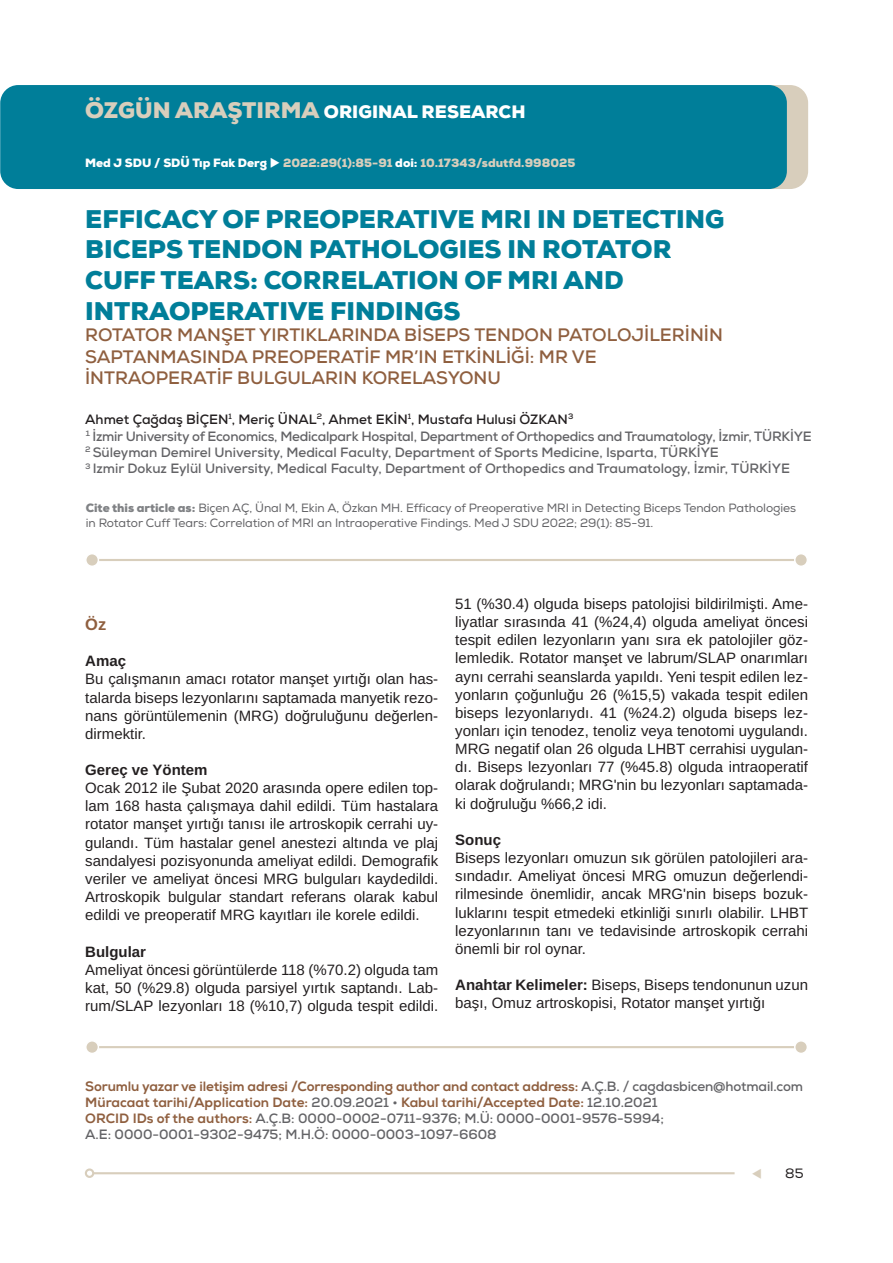
<style>
.page{position:relative;width:893px;height:1263px;background:#fff}
.page>*{position:absolute;margin:0;border:0;box-sizing:border-box;transform-origin:0 0}
.t1{font:900 25.5px/30.6px "Nexa";color:#007e99}
.t2{font:700 18px/21.6px "Nexa";color:#8f5f3f}
.t3{font:900 18px "Nexa";color:#fff}
.t4{font:700 16.5px "Arimo";color:#8f5f3f}
.t5{font:15px/18.1px "Arimo";color:#231f20;text-align:justify}
.t6{font:700 15px "Arimo";color:#231f20}
.t7{font:700 13.5px/16.2px "Nexa";color:#636366}
.t8{font:13.5px "Nexa";color:#231f20}
.t9{font:12px/14.4px "Nexa";letter-spacing:-.005em;color:#636366}
.t10{font:900 12px "Nexa";color:#d8cebc}
.s1{font-size:22.5px;color:#d8cebc}
.s2{color:#fff}
.s3{color:#231f20}
.s4{font-weight:900;color:#808285}
.s5{font-weight:700}
.s6{font-weight:800;color:#8f5f3f}
.s7{color:#d8cebc}
</style>
<div class="page">
<hr style="left:93px;top:1172px;width:642px;height:2px;background:#d8cebc">
<div style="left:85px;top:1168px;width:9px;height:10px;border:2px solid #d8cebc;border-radius:50%"></div>
<div style="left:16px;top:85px;width:792px;height:104px;background:#d8cebc;border-radius:18px"></div>
<div style="left:0;top:85px;width:787px;height:104px;background:#007e99;border-radius:18px"></div>
<hr style="left:90px;top:559px;width:715px;height:2px;background:#d8cebc">
<div style="left:86px;top:554px;width:12px;height:12px;background:#d8cebc;border-radius:50%"></div>
<div style="left:85px;top:553px;width:14px;height:14px;border:2px solid #fff;border-radius:50%"></div>
<div style="left:795px;top:554px;width:12px;height:12px;background:#d8cebc;border-radius:50%"></div>
<div style="left:794px;top:553px;width:14px;height:14px;border:2px solid #fff;border-radius:50%"></div>
<hr style="left:90px;top:1046px;width:715px;height:2px;background:#d8cebc">
<div style="left:86px;top:1041px;width:12px;height:12px;background:#d8cebc;border-radius:50%"></div>
<div style="left:85px;top:1040px;width:14px;height:14px;border:2px solid #fff;border-radius:50%"></div>
<div style="left:795px;top:1041px;width:12px;height:12px;background:#d8cebc;border-radius:50%"></div>
<div style="left:794px;top:1040px;width:14px;height:14px;border:2px solid #fff;border-radius:50%"></div>
<p class="t3" style="left:85px;top:100px;width:442px"><span class="s1">ÖZGÜN ARAŞTIRMA</span> ORIGINAL RESEARCH</p>
<p class="t10" style="left:85px;top:155px;width:492px"><span class="s2">Med J SDU / SDÜ Tıp Fak Derg</span> <span class="s2">◆</span> 2022:29(1):85-91 <span class="s2">doi:</span> 10.17343/sdutfd.998025</p>
<h1 class="t1" style="left:85px;top:204px;width:641px">EFFICACY OF PREOPERATIVE MRI IN DETECTING BICEPS TENDON PATHOLOGIES IN ROTATOR CUFF TEARS: CORRELATION OF MRI AND INTRAOPERATIVE FINDINGS</h1>
<p class="t2" style="left:85px;top:324px;width:639px">ROTATOR MANŞET YIRTIKLARINDA BİSEPS TENDON PATOLOJİLERİNİN<br>SAPTANMASINDA PREOPERATİF MR’IN ETKİNLİĞİ: MR VE<br>İNTRAOPERATİF BULGULARIN KORELASYONU</p>
<p class="t7" style="left:85px;top:411px;width:728px"><span class="s3">Ahmet Çağdaş BİÇEN</span><sup>1</sup><span class="s3">, Meriç ÜNAL</span><sup>2</sup><span class="s3">, Ahmet EKİN</span><sup>1</sup><span class="s3">, Mustafa Hulusi ÖZKAN</span><sup>3<br></sup><sup>1</sup> İzmir University of Economics, Medicalpark Hospital, Department of Orthopedics and Traumatology, İzmir, TÜRKİYE <sup>2</sup> Süleyman Demirel University, Medical Faculty, Department of Sports Medicine, Isparta, TÜRKİYE<br><sup>3</sup> Izmir Dokuz Eylül University, Medical Faculty, Department of Orthopedics and Traumatology, İzmir, TÜRKİYE</p>
<p class="t9" style="left:86px;top:501px;width:712px"><span class="s4">Cite this article as:</span> Biçen AÇ, Ünal M, Ekin A, Özkan MH. Efficacy of Preoperative MRI in Detecting Biceps Tendon Pathologies in Rotator Cuff Tears: Correlation of MRI an Intraoperative Findings. Med J SDU 2022; 29(1): 85-91.</p>
<p class="t4" style="left:85px;top:613px;width:23px">Öz</p>
<p class="t6" style="left:85px;top:651px;width:42px">Amaç</p>
<p class="t5" style="left:85px;top:670px;width:354px">Bu çalışmanın amacı rotator manşet yırtığı olan has&shy;talarda biseps lezyonlarını saptamada manyetik rezo&shy;nans görüntülemenin (MRG) doğruluğunu değerlen&shy;dirmektir.</p>
<p class="t6" style="left:85px;top:759px;width:124px">Gereç ve Yöntem</p>
<p class="t5" style="left:85px;top:779px;width:354px">Ocak 2012 ile Şubat 2020 arasında opere edilen top&shy;lam 168 hasta çalışmaya dahil edildi. Tüm hastalara rotator manşet yırtığı tanısı ile artroskopik cerrahi uy&shy;gulandı. Tüm hastalar genel anestezi altında ve plaj sandalyesi pozisyonunda ameliyat edildi. Demografik veriler ve ameliyat öncesi MRG bulguları kaydedildi.<br>Artroskopik bulgular standart referans olarak kabul edildi ve preoperatif MRG kayıtları ile korele edildi.</p>
<p class="t6" style="left:85px;top:941px;width:62px">Bulgular</p>
<p class="t5" style="left:85px;top:961px;width:354px">Ameliyat öncesi görüntülerde 118 (%70.2) olguda tam kat, 50 (%29.8) olguda parsiyel yırtık saptandı. Lab&shy;rum/SLAP lezyonları 18 (%10,7) olguda tespit edildi.</p>
<p class="t5" style="left:455px;top:595px;width:354px">51 (%30.4) olguda biseps patolojisi bildirilmişti. Ame&shy;liyatlar sırasında 41 (%24,4) olguda ameliyat öncesi tespit edilen lezyonların yanı sıra ek patolojiler göz&shy;lemledik. Rotator manşet ve labrum/SLAP onarımları aynı cerrahi seanslarda yapıldı. Yeni tespit edilen lez&shy;yonların çoğunluğu 26 (%15,5) vakada tespit edilen biseps lezyonlarıydı. 41 (%24.2) olguda biseps lez&shy;yonları için tenodez, tenoliz veya tenotomi uygulandı.<br>MRG negatif olan 26 olguda LHBT cerrahisi uygulan&shy;dı. Biseps lezyonları 77 (%45.8) olguda intraoperatif olarak doğrulandı; MRG'nin bu lezyonları saptamada&shy;ki doğruluğu %66,2 idi.</p>
<p class="t6" style="left:455px;top:829px;width:47px">Sonuç</p>
<p class="t5" style="left:455px;top:849px;width:355px">Biseps lezyonları omuzun sık görülen patolojileri ara&shy;sındadır. Ameliyat öncesi MRG omuzun değerlendi&shy;rilmesinde önemlidir, ancak MRG'nin biseps bozuk&shy;luklarını tespit etmedeki etkinliği sınırlı olabilir. LHBT lezyonlarının tanı ve tedavisinde artroskopik cerrahi önemli bir rol oynar.</p>
<p class="t5" style="left:455px;top:976px;width:354px"><span class="s5">Anahtar Kelimeler:</span> Biseps, Biseps tendonunun uzun başı, Omuz artroskopisi, Rotator manşet yırtığı</p>
<p class="t7" style="left:85px;top:1078px;width:719px"><span class="s6">Sorumlu yazar ve iletişim adresi /Corresponding author and contact address:</span> A.Ç.B. / cagdasbicen@hotmail.com <span class="s6">Müracaat tarihi/Application Date:</span> 20.09.2021 • <span class="s6">Kabul tarihi/Accepted Date:</span> 12.10.2021<br><span class="s6">ORCID IDs of the authors:</span> A.Ç.B: 0000-0002-0711-9376; M.Ü: 0000-0001-9576-5994;<br>A.E: 0000-0001-9302-9475; M.H.Ö: 0000-0003-1097-6608</p>
<p class="t8" style="left:751px;top:1165px;width:54px"><span class="s7">▼</span> 85</p>
</div>
